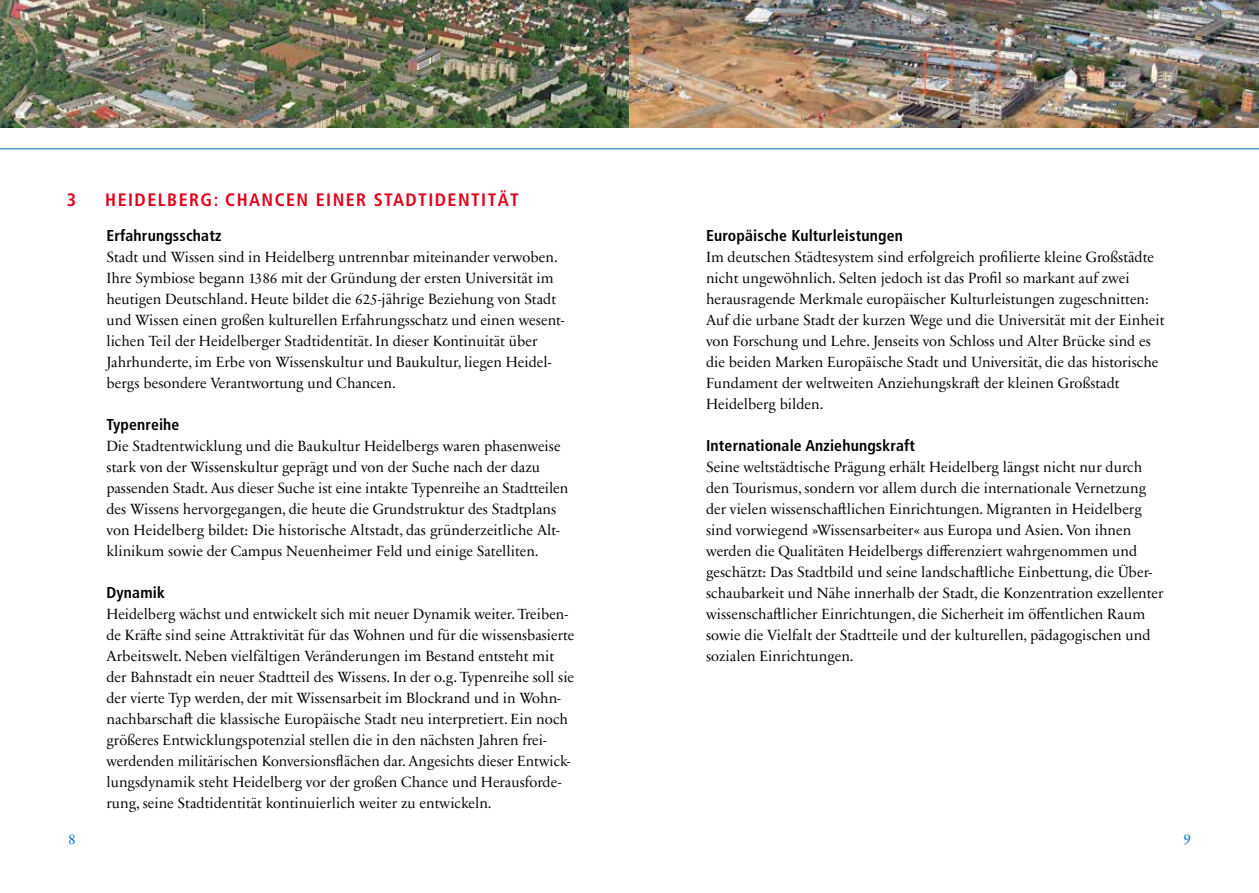
<style>
.page{position:relative;width:1259px;height:893px;background:#fff}
.page>*{position:absolute;margin:0;border:0;box-sizing:border-box;transform-origin:0 0}
.Kapitelüberschrift{font:700 condensed 18px "Frutiger";letter-spacing:.08em;color:#e2001a}
.Fließtext{font:700 condensed 15.75px "Frutiger";letter-spacing:.01em;color:#000}
.Fließtext-2{font:15px/21px "Sabon Next LT Pro Display";color:#000}
.t1{font:15px "Sabon Next LT Pro Display";color:#0070b8}
</style>
<div class="page">
<hr style="left:0;top:148px;width:1259px;height:1px;background:#0070b8">
<img style="left:0;top:0;width:1259px;height:128px">
<p class="Kapitelüberschrift" style="left:67px;top:189px;width:11px">3</p>
<p class="Kapitelüberschrift" style="left:105px;top:189px;width:415px">HEIDELBERG: CHANCEN EINER STADTIDENTITÄT</p>
<p class="Fließtext" style="left:106px;top:227px;width:116px">Erfahrungsschatz</p>
<p class="Fließtext-2" style="left:106px;top:246px;width:459px">Stadt und Wissen sind in Heidelberg untrennbar miteinander verwoben.<br>Ihre Symbiose begann 1386 mit der Gründung der ersten Universität im heutigen Deutschland. Heute bildet die 625-jährige Beziehung von Stadt und Wissen einen großen kulturellen Erfahrungsschatz und einen wesent&shy;lichen Teil der Heidelberger Stadtidentität. In dieser Kontinuität über Jahrhunderte, im Erbe von Wissenskultur und Baukultur, liegen Heidel&shy;bergs besondere Verantwortung und Chancen.</p>
<p class="Fließtext" style="left:106px;top:416px;width:75px">Typenreihe</p>
<p class="Fließtext-2" style="left:106px;top:435px;width:463px">Die Stadtentwicklung und die Baukultur Heidelbergs waren phasenweise stark von der Wissenskultur geprägt und von der Suche nach der dazu passenden Stadt. Aus dieser Suche ist eine intakte Typenreihe an Stadtteilen des Wissens hervorgegangen, die heute die Grundstruktur des Stadtplans von Heidelberg bildet: Die historische Altstadt, das gründerzeitliche Alt&shy;klinikum sowie der Campus Neuenheimer Feld und einige Satelliten.</p>
<p class="Fließtext" style="left:106px;top:584px;width:60px">Dynamik</p>
<p class="Fließtext-2" style="left:106px;top:603px;width:469px">Heidelberg wächst und entwickelt sich mit neuer Dynamik weiter. Treiben&shy;de Kräfte sind seine Attraktivität für das Wohnen und für die wissensbasierte Arbeitswelt. Neben vielfältigen Veränderungen im Bestand entsteht mit der Bahnstadt ein neuer Stadtteil des Wissens. In der o.g. Typenreihe soll sie der vierte Typ werden, der mit Wissensarbeit im Blockrand und in Wohn&shy;nachbarschaft die klassische Europäische Stadt neu interpretiert. Ein noch größeres Entwicklungspotenzial stellen die in den nächsten Jahren frei&shy;werdenden militärischen Konversionsflächen dar. Angesichts dieser Entwick&shy;lungsdynamik steht Heidelberg vor der großen Chance und Herausforde&shy;rung, seine Stadtidentität kontinuierlich weiter zu entwickeln.</p>
<p class="Fließtext" style="left:706px;top:227px;width:198px">Europäische Kulturleistungen</p>
<p class="Fließtext-2" style="left:706px;top:246px;width:460px">Im deutschen Städtesystem sind erfolgreich profilierte kleine Großstädte nicht ungewöhnlich. Selten jedoch ist das Profil so markant auf zwei herausragende Merkmale europäischer Kulturleistungen zugeschnitten:<br>Auf die urbane Stadt der kurzen Wege und die Universität mit der Einheit von Forschung und Lehre. Jenseits von Schloss und Alter Brücke sind es die beiden Marken Europäische Stadt und Universität, die das historische Fundament der weltweiten Anziehungskraft der kleinen Großstadt Heidelberg bilden.</p>
<p class="Fließtext" style="left:706px;top:437px;width:210px">Internationale Anziehungskraft</p>
<p class="Fließtext-2" style="left:706px;top:456px;width:459px">Seine weltstädtische Prägung erhält Heidelberg längst nicht nur durch den Tourismus, sondern vor allem durch die internationale Vernetzung der vielen wissenschaftlichen Einrichtungen. Migranten in Heidelberg sind vorwiegend »Wissensarbeiter« aus Europa und Asien. Von ihnen werden die Qualitäten Heidelbergs differenziert wahrgenommen und geschätzt: Das Stadtbild und seine landschaftliche Einbettung, die Über&shy;schaubarkeit und Nähe innerhalb der Stadt, die Konzentration exzellenter wissenschaftlicher Einrichtungen, die Sicherheit im öffentlichen Raum sowie die Vielfalt der Stadtteile und der kulturellen, pädagogischen und sozialen Einrichtungen.</p>
<p class="t1" style="left:68px;top:827px;width:9px">8</p>
<p class="t1" style="left:1183px;top:827px;width:9px">9</p>
</div>
